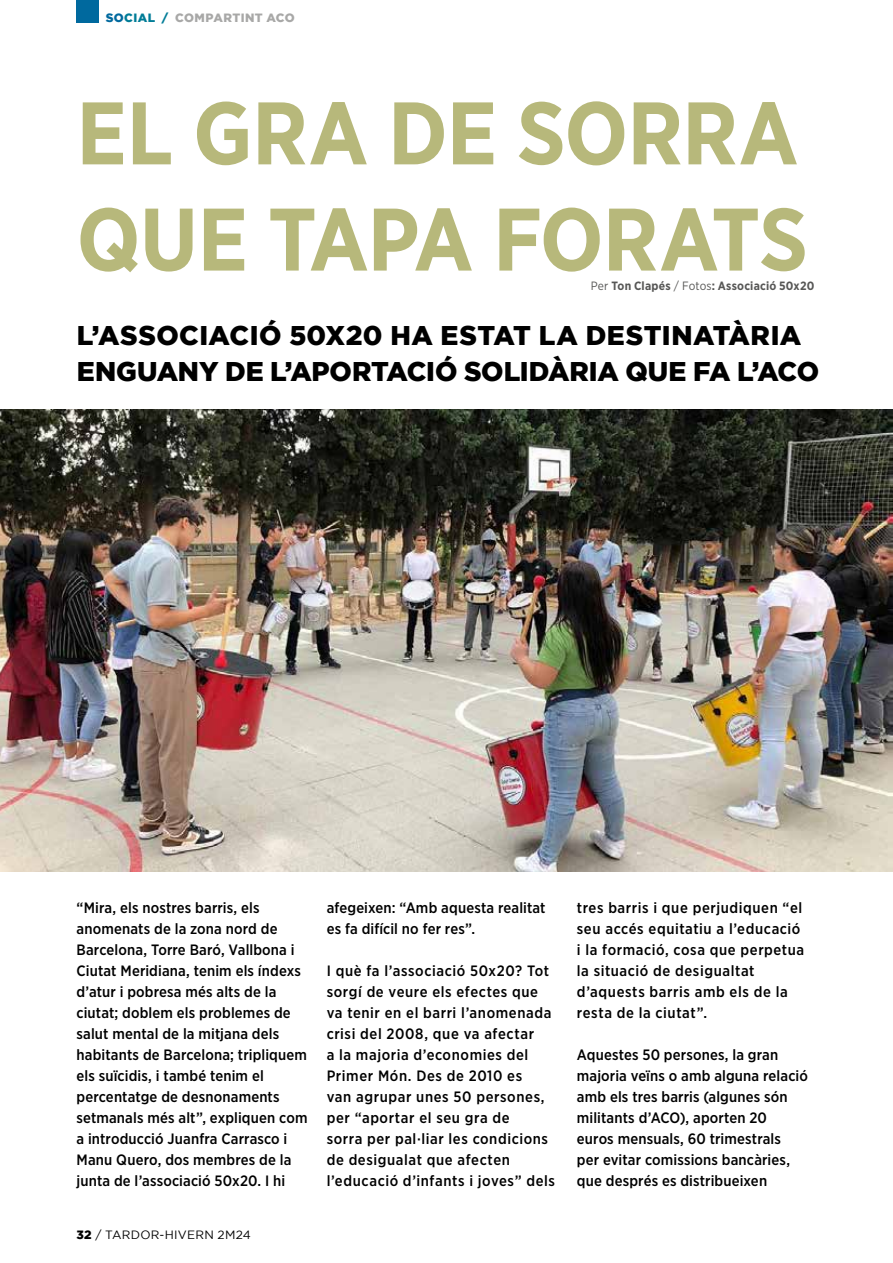
<style>
.page{position:relative;width:893px;height:1263px;background:#fff}
.page>*{position:absolute;margin:0;border:0;box-sizing:border-box;transform-origin:0 0}
.t1{font:700 88.5px/106.2px "Gotham Narrow";letter-spacing:-.01em;color:#b7b87b}
.t2{font:900 27px/36px "Gotham";color:#000}
.t3{font:500 15px/21px "Gotham Narrow";letter-spacing:.01em;color:#000}
.t4{font:500 15px/21px "Gotham Narrow";letter-spacing:.04em;color:#000}
.t5{font:700 12px "Gotham Narrow";letter-spacing:.015em;color:#575756}
.t6{font:12px "Gotham";letter-spacing:.02em;color:#000}
.t7{font:900 12px "Gotham";letter-spacing:.035em;color:#a8a8a7}
.s1{color:#00699e}
.s2{color:#007c97}
.s3{font-weight:400}
.s4{font-weight:900}
</style>
<div class="page">
<div style="left:77px;top:0;width:22px;height:22px;background:#00699e"></div>
<img style="left:0;top:409px;width:893px;height:462px">
<p class="t7" style="left:106px;top:11px;width:191px"><span class="s1">SO</span><span class="s2">CIAL /</span> COMPARTINT ACO</p>
<h1 class="t1" style="left:77px;top:79px;width:733px">EL GRA DE SORRA<br>QUE TAPA FORATS</h1>
<p class="t5" style="left:591px;top:278px;width:225px"><span class="s3">Per</span> Ton Clapés <span class="s3">/ Fotos</span>: Associació 50x20</p>
<h2 class="t2" style="left:77px;top:316px;width:744px">L’ASSOCIACIÓ 50X20 HA ESTAT LA DESTINATÀRIA<br>ENGUANY DE L’APORTACIÓ SOLIDÀRIA QUE FA L’ACO</h2>
<p class="t3" style="left:77px;top:897px;width:232px">“Mira, els nostres barris, els anomenats de la zona nord de<br>Barcelona, Torre Baró, Vallbona i<br>Ciutat Meridiana, tenim els índexs d’atur i pobresa més alts de la ciutat; doblem els problemes de salut mental de la mitjana dels habitants de Barcelona; tripliquem els suïcidis, i també tenim el percentatge de desnonaments setmanals més alt”, expliquen com a introducció Juanfra Carrasco i<br>Manu Quero, dos membres de la junta de l’associació 50x20. I hi</p>
<p class="t6" style="left:77px;top:1228px;width:176px"><span class="s4">32</span> / TARDOR-HIVERN 2M24</p>
<p class="t3" style="left:327px;top:897px;width:220px">afegeixen: “Amb aquesta realitat es fa difícil no fer res”.</p>
<p class="t4" style="left:327px;top:960px;width:230px">I què fa l’associació 50x20? Tot sorgí de veure els efectes que va tenir en el barri l’anomenada crisi del 2008, que va afectar<br>a la majoria d’economies del<br>Primer Món. Des de 2010 es<br>van agrupar unes 50 persones, per “aportar el seu gra de<br>sorra per pal·liar les condicions de desigualat que afecten l’educació d’infants i joves” dels</p>
<p class="t4" style="left:577px;top:897px;width:229px">tres barris i que perjudiquen “el seu accés equitatiu a l’educació i la formació, cosa que perpetua la situació de desigualtat d’aquests barris amb els de la resta de la ciutat”.</p>
<p class="t3" style="left:577px;top:1044px;width:233px">Aquestes 50 persones, la gran majoria veïns o amb alguna relació amb els tres barris (algunes són militants d’ACO), aporten 20<br>euros mensuals, 60 trimestrals<br>per evitar comissions bancàries, que després es distribueixen</p>
</div>
